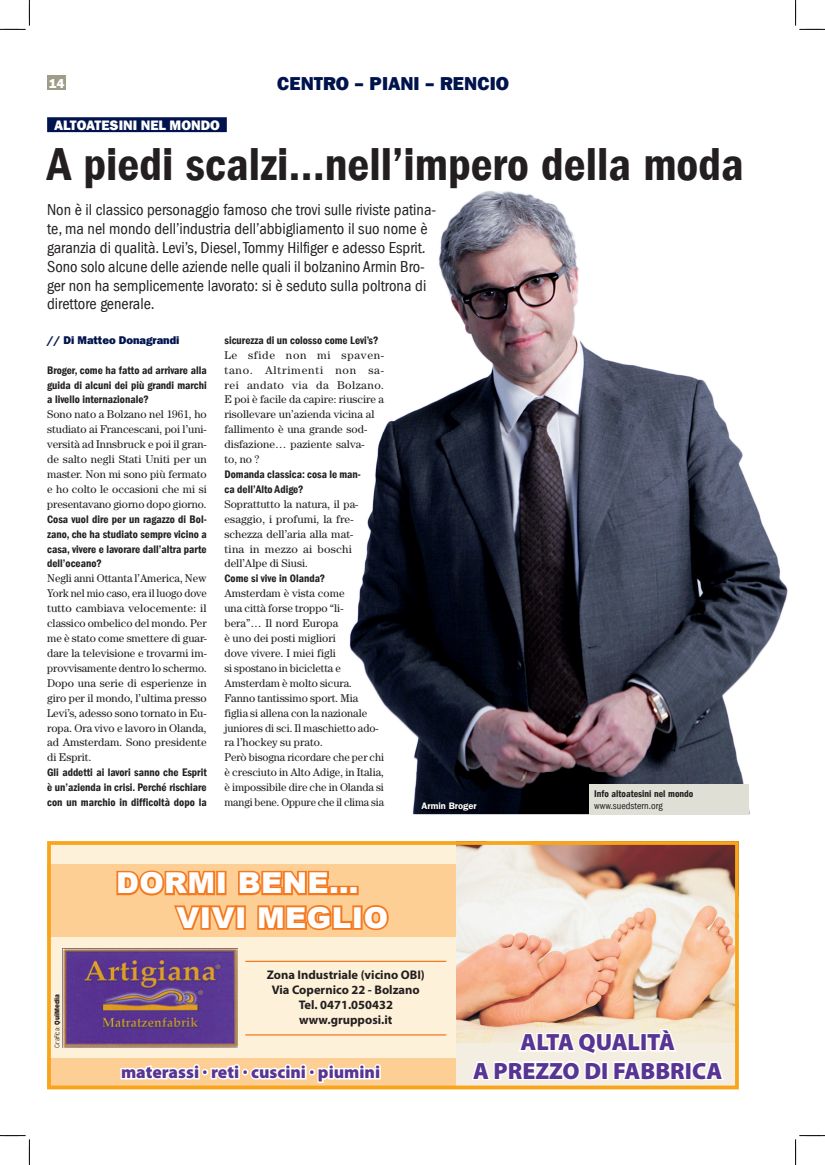
<style>
.page{position:relative;width:825px;height:1165px;background:#fff}
.page>*{position:absolute;margin:0;border:0;box-sizing:border-box;transform-origin:0 0}
.t1{font:47.5px "Franklin Gothic LT Com Dm Cn";color:#231f20}
.t2{font:900 28.75px/34.5px "Arial";letter-spacing:.015em;color:#fff}
.t3{font:900 23.62px/28.2px "Myriad Pro";color:#583493;text-align:center}
.t4{font:800 18.75px "Franklin Gothic LT Com";color:#00134d}
.t5{font:900 17.5px "Myriad Pro";color:#583493}
.t6{font:condensed 16.25px/18.8px "Franklin Gothic LT Com";color:#231f20}
.t7{font:800 13.75px "Franklin Gothic LT Com";color:#fff}
.t8{font:800 12.75px "Franklin Gothic LT Com";color:#fff}
.t9{font:700 12.5px/15px "Myriad Pro";color:#231f20;text-align:center}
.t10{font:11.25px/14.9px "Century Std";color:#231f20}
.t11{font:11.25px/14.9px "Franklin Gothic LT Com Dm Cn";color:#231f20;text-align:justify}
.t12{font:800 11.25px "Franklin Gothic LT Com";color:#00134d}
.t13{font:10px "Franklin Gothic LT Com Dm Cn";color:#231f20}
.t14{font:condensed 10px "Franklin Gothic LT Com";color:#231f20}
.t15{font:9.38px "Franklin Gothic LT Com Dm";color:#fff}
.t16{font:300 6.25px "Antique Olive Std";color:#231f20}
.s1{font-weight:900}
</style>
<div class="page">
<div style="left:47px;top:75px;width:19px;height:15px;background:#9f9d87"></div>
<img style="left:349px;top:190px;width:439px;height:624px">
<div style="left:47px;top:117px;width:180px;height:15px;background:#00134d"></div>
<div style="left:588px;top:783px;width:160px;height:31px;background:#dfdfd6"></div>
<img style="left:420px;top:802px;width:59px;height:11px">
<div style="left:47px;top:841px;width:691px;height:248px;background:#fef1d9"></div>
<div style="left:47px;top:1058px;width:691px;height:31px;background:#fdcf94"></div>
<img style="left:63px;top:948px;width:174px;height:99px">
<hr style="left:245px;top:960px;width:201px;height:1px;background:#f47921">
<hr style="left:245px;top:1034px;width:201px;height:1px;background:#f47921">
<div style="left:47px;top:864px;width:409px;height:72px;background:#fdcf94"></div>
<svg style="left:116px;top:870px;width:273px;height:61px"></svg>
<svg style="left:120px;top:1064px;width:79px;height:16px"></svg>
<div style="left:202px;top:1068px;width:6px;height:7px;border:3px solid #fff;border-radius:50%"></div>
<svg style="left:210px;top:1064px;width:29px;height:16px"></svg>
<div style="left:242px;top:1068px;width:6px;height:7px;border:3px solid #fff;border-radius:50%"></div>
<svg style="left:248px;top:1064px;width:58px;height:16px"></svg>
<div style="left:308px;top:1068px;width:7px;height:7px;border:3px solid #fff;border-radius:50%"></div>
<svg style="left:317px;top:1064px;width:63px;height:19px"></svg>
<img style="left:456px;top:846px;width:277px;height:196px">
<div style="left:456px;top:1042px;width:282px;height:46px;background:#f4eee2"></div>
<svg style="left:469px;top:1013px;width:256px;height:67px"></svg>
<div style="left:47px;top:841px;width:691px;height:248px;border:4px solid #f9a51b"></div>
<svg style="left:0;top:0;width:30px;height:30px"></svg>
<svg style="left:0;top:1135px;width:30px;height:29px"></svg>
<svg style="left:795px;top:0;width:29px;height:30px"></svg>
<svg style="left:795px;top:1135px;width:29px;height:29px"></svg>
<p class="t8" style="left:49px;top:76px;width:17px">14</p>
<h3 class="t4" style="left:277px;top:73px;width:233px">CENTRO – PIANI – RENCIO</h3>
<p class="t7" style="left:54px;top:117px;width:167px">ALTOATESINI NEL MONDO</p>
<h1 class="t1" style="left:47px;top:137px;width:697px">A piedi scalzi…nell’impero della moda</h1>
<p class="t6" style="left:47px;top:201px;width:390px">Non è il classico personaggio famoso che trovi sulle riviste patina&shy;te, ma nel mondo dell’industria dell’abbigliamento il suo nome è garanzia di qualità. Levi’s, Diesel, Tommy Hilfiger e adesso Esprit.<br>Sono solo alcune delle aziende nelle quali il bolzanino Armin Bro&shy;ger non ha semplicemente lavorato: si è seduto sulla poltrona di direttore generale.</p>
<p class="t12" style="left:47px;top:333px;width:134px">// Di Matteo Donagrandi</p>
<p class="t11" style="left:47px;top:362px;width:161px">Broger, come ha fatto ad arrivare alla guida di alcuni dei più grandi marchi a livello internazionale?</p>
<p class="t10" style="left:47px;top:407px;width:161px;text-align:justify">Sono nato a Bolzano nel 1961, ho studiato ai Francescani, poi l’uni&shy;versità ad Innsbruck e poi il gran&shy;de salto negli Stati Uniti per un master. Non mi sono più fermato e ho colto le occasioni che mi si presentavano giorno dopo giorno.</p>
<p class="t11" style="left:47px;top:511px;width:161px">Cosa vuol dire per un ragazzo di Bol&shy;zano, che ha studiato sempre vicino a casa, vivere e lavorare dall’altra parte dell’oceano?</p>
<p class="t10" style="left:47px;top:571px;width:161px;text-align:justify">Negli anni Ottanta l’America, New York nel mio caso, era il luogo dove tutto cambiava velocemente: il classico ombelico del mondo. Per me è stato come smettere di guar&shy;dare la televisione e trovarmi im&shy;provvisamente dentro lo schermo.<br>Dopo una serie di esperienze in giro per il mondo, l’ultima presso Levi’s, adesso sono tornato in Eu&shy;ropa. Ora vivo e lavoro in Olanda, ad Amsterdam. Sono presidente di Esprit.</p>
<p class="t11" style="left:47px;top:765px;width:161px">Gli addetti ai lavori sanno che Esprit è un’azienda in crisi. Perché rischiare con un marchio in difficoltà dopo la</p>
<p class="t11" style="left:224px;top:333px;width:155px">sicurezza di un colosso come Levi’s?</p>
<p class="t10" style="left:224px;top:347px;width:161px">Le sfide non mi spaven&shy;tano. Altrimenti non sa&shy;rei andato via da Bolzano.<br>E poi è facile da capire: riuscire a risollevare un’azienda vicina al fallimento è una grande sod&shy;disfazione… paziente salva-<br>to, no ?</p>
<p class="t11" style="left:224px;top:467px;width:138px">Domanda classica: cosa le man&shy;ca dell’Alto Adige?</p>
<p class="t10" style="left:224px;top:496px;width:135px">Soprattutto la natura, il pa&shy;esaggio, i profumi, la fre&shy;schezza dell’aria alla mat&shy;tina in mezzo ai boschi dell’Alpe di Siusi.</p>
<p class="t11" style="left:224px;top:571px;width:102px">Come si vive in Olanda?</p>
<p class="t10" style="left:224px;top:585px;width:161px">Amsterdam è vista come<br>una città forse troppo “li-<br>bera”… Il nord Europa<br>è uno dei posti migliori<br>dove vivere. I miei figli<br>si spostano in bicicletta e<br>Amsterdam è molto sicura.<br>Fanno tantissimo sport. Mia figlia si allena con la nazionale juniores di sci. Il maschietto ado&shy;ra l’hockey su prato.<br>Però bisogna ricordare che per chi è cresciuto in Alto Adige, in Italia, è impossibile dire che in Olanda si mangi bene. Oppure che il clima sia</p>
<p class="t13" style="left:594px;top:788px;width:100px">Info altoatesini nel mondo</p>
<p class="t15" style="left:421px;top:800px;width:57px">Armin Broger</p>
<p class="t14" style="left:594px;top:800px;width:70px">www.suedstern.org</p>
<p class="t16" style="left:53px;top:1047px;width:55px;rotate:-90deg">Grafica: <span class="s1">QuiMedia</span></p>
<h2 class="t2" style="left:176px;top:864px;width:213px;text-indent:-60px">DORMI BENE…<br>VIVI MEGLIO</h2>
<p class="t9" style="left:267px;top:967px;width:159px">Zona Industriale (vicino OBI)<br>Via Copernico 22 - Bolzano<br>Tel. 0471.050432 www.grupposi.it</p>
<h3 class="t5" style="left:121px;top:1060px;width:260px">materassi · reti · cuscini · piumini</h3>
<h3 class="t3" style="left:473px;top:1027px;width:251px">ALTA QUALITÀ<br>A PREZZO DI FABBRICA</h3>
</div>
